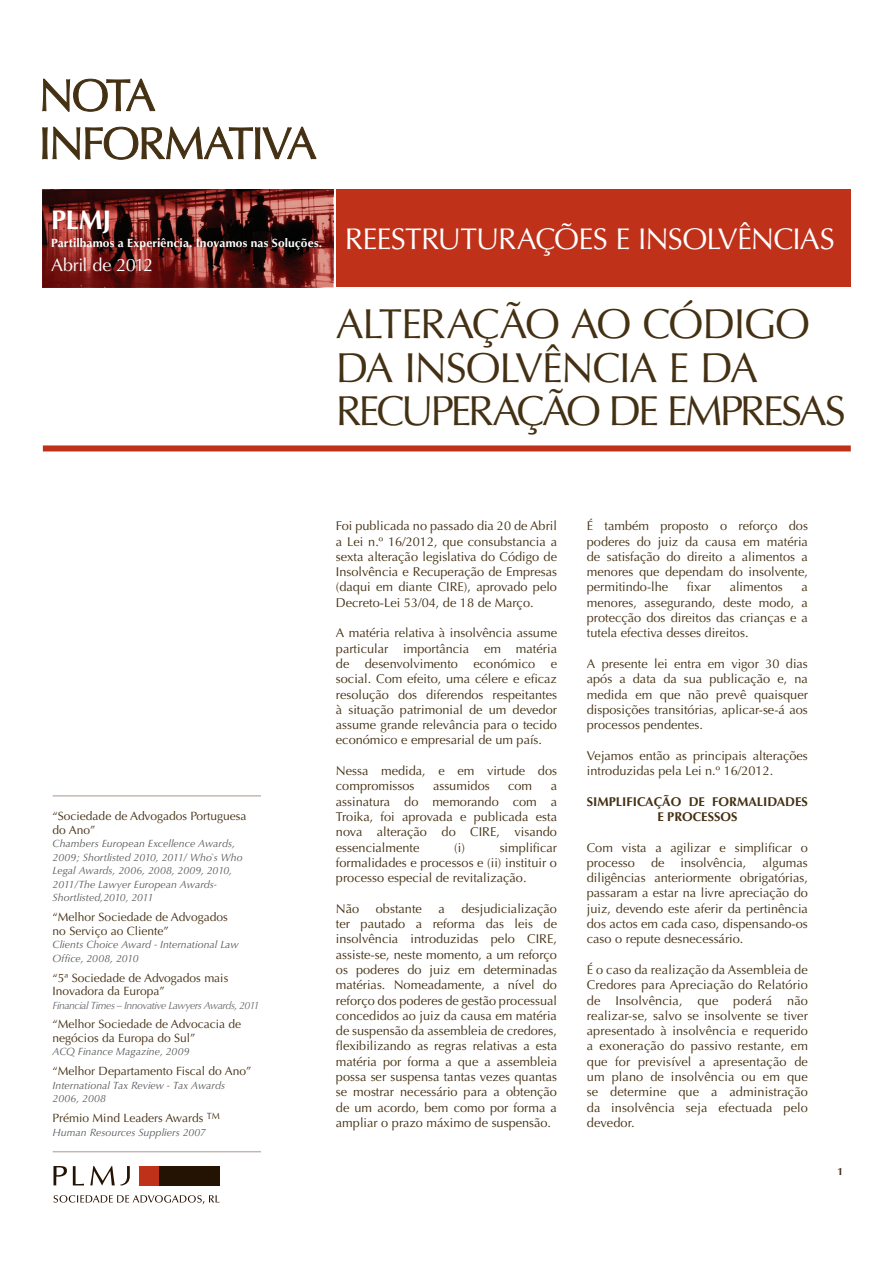
<style>
.page{position:relative;width:893px;height:1263px;background:#fff}
.page>*{position:absolute;margin:0;border:0;box-sizing:border-box;transform-origin:0 0}
.t1{font:42px/43.5px "Optima";letter-spacing:-.055em;color:#443012}
.t2{font:30px "Optima";letter-spacing:-.025em;color:#fff}
.t3{font:700 27px "Optima";color:#fff}
.t4{font:18px "Optima";letter-spacing:-.03em;color:#fff}
.t5{font:12.75px/15.3px "Optima";color:#443012;text-align:justify}
.t6{font:700 12.75px/15.3px "Optima";color:#443012;text-align:center}
.t7{font:12px/13.5px "Optima";color:#443012}
.t8{font:700 12px "Optima";letter-spacing:.01em;color:#fff}
.t9{font:italic 10.5px/13.5px "Optima";letter-spacing:.005em;color:#58595b}
.t10{font:italic 10.5px "Optima";letter-spacing:-.05em;color:#696b6d}
.t11{font:700 10.5px "Optima";color:#443012}
</style>
<div class="page">
<svg style="left:42px;top:127px;width:275px;height:33px"></svg>
<svg style="left:42px;top:79px;width:114px;height:33px"></svg>
<div style="left:43px;top:445px;width:808px;height:6px;background:#c0311a"></div>
<svg style="left:43px;top:189px;width:290px;height:98px;background:#62221f"></svg>
<div style="left:336px;top:189px;width:515px;height:98px;background:#c0311a"></div>
<hr style="left:53px;top:795px;width:208px;height:2px;background:#c5b8b2">
<hr style="left:53px;top:1151px;width:208px;height:1px;background:#c5b8b2">
<div style="left:159px;top:1166px;width:60px;height:19px;background:#241202"></div>
<div style="left:139px;top:1166px;width:20px;height:19px;background:#c0311a"></div>
<svg style="left:54px;top:1166px;width:76px;height:19px"></svg>
<svg style="left:54px;top:1195px;width:165px;height:9px"></svg>
<p class="t3" style="left:51px;top:205px;width:62px">PLMJ</p>
<p class="t8" style="left:51px;top:236px;width:273px">Partilhamos a Experiência. Inovamos nas Soluções.</p>
<p class="t4" style="left:51px;top:254px;width:104px">Abril de 2012</p>
<h2 class="t2" style="left:345px;top:221px;width:491px">REESTRUTURAÇÕES E INSOLVÊNCIAS</h2>
<p class="t1" style="left:336px;top:303px;width:512px">ALTERAÇÃO AO CÓDIGO<br>DA INSOLVÊNCIA E DA<br>RECUPERAÇÃO DE EMPRESAS</p>
<p class="t7" style="left:53px;top:809px;width:195px">“Sociedade de Advogados Portuguesa do Ano”</p>
<p class="t9" style="left:53px;top:837px;width:192px">Chambers European Excellence Awards, 2009; Shortlisted 2010, 2011/ Who`s Who Legal Awards, 2006, 2008, 2009, 2010, 2011/The Lawyer European Awards-Shortlisted,2010, 2011</p>
<p class="t7" style="left:53px;top:910px;width:177px">“Melhor Sociedade de Advogados no Serviço ao Cliente”</p>
<p class="t9" style="left:53px;top:938px;width:187px">Clients Choice Award - International Law<br>Office, 2008, 2010</p>
<p class="t7" style="left:53px;top:971px;width:177px">“5ª Sociedade de Advogados mais<br>Inovadora da Europa”</p>
<p class="t10" style="left:53px;top:999px;width:208px">Financial Times – Innovative Lawyers Awards, 2011</p>
<p class="t7" style="left:53px;top:1018px;width:190px">“Melhor Sociedade de Advocacia de negócios da Europa do Sul”</p>
<p class="t9" style="left:53px;top:1045px;width:138px">ACQ Finance Magazine, 2009</p>
<p class="t7" style="left:53px;top:1065px;width:200px">“Melhor Departamento Fiscal do Ano”</p>
<p class="t9" style="left:53px;top:1078px;width:174px">International Tax Review - Tax Awards<br>2006, 2008</p>
<p class="t7" style="left:53px;top:1111px;width:169px">Prémio Mind Leaders Awards <sup>TM</sup></p>
<p class="t9" style="left:53px;top:1126px;width:155px">Human Resources Suppliers 2007</p>
<p class="t5" style="left:336px;top:518px;width:223px">Foi publicada no passado dia 20 de Abril a Lei n.º 16/2012, que consubstancia a sexta alteração legislativa do Código de Insolvência e Recuperação de Empresas (daqui em diante CIRE), aprovado pelo Decreto-Lei 53/04, de 18 de Março.</p>
<p class="t5" style="left:336px;top:625px;width:223px">A matéria relativa à insolvência assume particular importância em matéria de desenvolvimento económico e social. Com efeito, uma célere e eficaz resolução dos diferendos respeitantes à situação patrimonial de um devedor assume grande relevância para o tecido económico e empresarial de um país.</p>
<p class="t5" style="left:336px;top:763px;width:223px">Nessa medida, e em virtude dos compromissos</p>
<p class="t5" style="left:433px;top:778px;width:58px">assumidos</p>
<p class="t5" style="left:508px;top:778px;width:26px">com</p>
<p class="t5" style="left:336px;top:778px;width:223px;text-indent:215px">a assinatura do memorando com a Troika, foi aprovada e publicada esta nova alteração do CIRE, visando essencialmente</p>
<p class="t5" style="left:336px;top:840px;width:223px;text-indent:164px">simplificar formalidades e processos e (ii) instituir o processo especial de revitalização.</p>
<p class="t5" style="left:336px;top:901px;width:25px">Não</p>
<p class="t5" style="left:376px;top:901px;width:48px">obstante</p>
<p class="t5" style="left:438px;top:901px;width:8px">a</p>
<p class="t5" style="left:454px;top:840px;width:12px">(i)</p>
<p class="t5" style="left:336px;top:901px;width:223px;text-indent:125px">desjudicialização ter pautado a reforma das leis de insolvência introduzidas pelo CIRE, assiste-se, neste momento, a um reforço os poderes do juiz em determinadas matérias. Nomeadamente, a nível do reforço dos poderes de gestão processual concedidos ao juiz da causa em matéria de suspensão da assembleia de credores, flexibilizando as regras relativas a esta matéria por forma a que a assembleia possa ser suspensa tantas vezes quantas se mostrar necessário para a obtenção de um acordo, bem como por forma a ampliar o prazo máximo de suspensão.</p>
<p class="t5" style="left:587px;top:518px;width:223px">É também proposto o reforço dos poderes do juiz da causa em matéria de satisfação do direito a alimentos a menores que dependam do insolvente, permitindo-lhe</p>
<p class="t5" style="left:687px;top:580px;width:26px">fixar</p>
<p class="t5" style="left:730px;top:580px;width:55px">alimentos</p>
<p class="t5" style="left:587px;top:580px;width:223px;text-indent:215px">a menores, assegurando, deste modo, a protecção dos direitos das crianças e a tutela efectiva desses direitos.</p>
<p class="t5" style="left:587px;top:656px;width:223px">A presente lei entra em vigor 30 dias após a data da sua publicação e, na medida em que não prevê quaisquer disposições transitórias, aplicar-se-á aos processos pendentes.</p>
<p class="t5" style="left:587px;top:748px;width:223px">Vejamos então as principais alterações introduzidas pela Lei n.º 16/2012.</p>
<p class="t6" style="left:587px;top:794px;width:223px">SIMPLIFICAÇÃO DE FORMALIDADES<br>E PROCESSOS</p>
<p class="t5" style="left:587px;top:840px;width:223px">Com vista a agilizar e simplificar o processo</p>
<p class="t5" style="left:587px;top:855px;width:223px;text-indent:176px">algumas diligências anteriormente obrigatórias, passaram a estar na livre apreciação do juiz, devendo este aferir da pertinência dos actos em cada caso, dispensando-os caso o repute desnecessário.</p>
<p class="t5" style="left:587px;top:962px;width:223px">É o caso da realização da Assembleia de Credores para Apreciação do Relatório de Insolvência, que poderá não realizar-se, salvo se insolvente se tiver apresentado à insolvência e requerido a exoneração do passivo restante, em que for previsível a apresentação de um plano de insolvência ou em que se determine que a administração da insolvência seja efectuada pelo devedor.</p>
<p class="t5" style="left:651px;top:855px;width:15px">de</p>
<p class="t5" style="left:681px;top:855px;width:67px">insolvência,</p>
<p class="t11" style="left:837px;top:1165px;width:7px">1</p>
</div>
